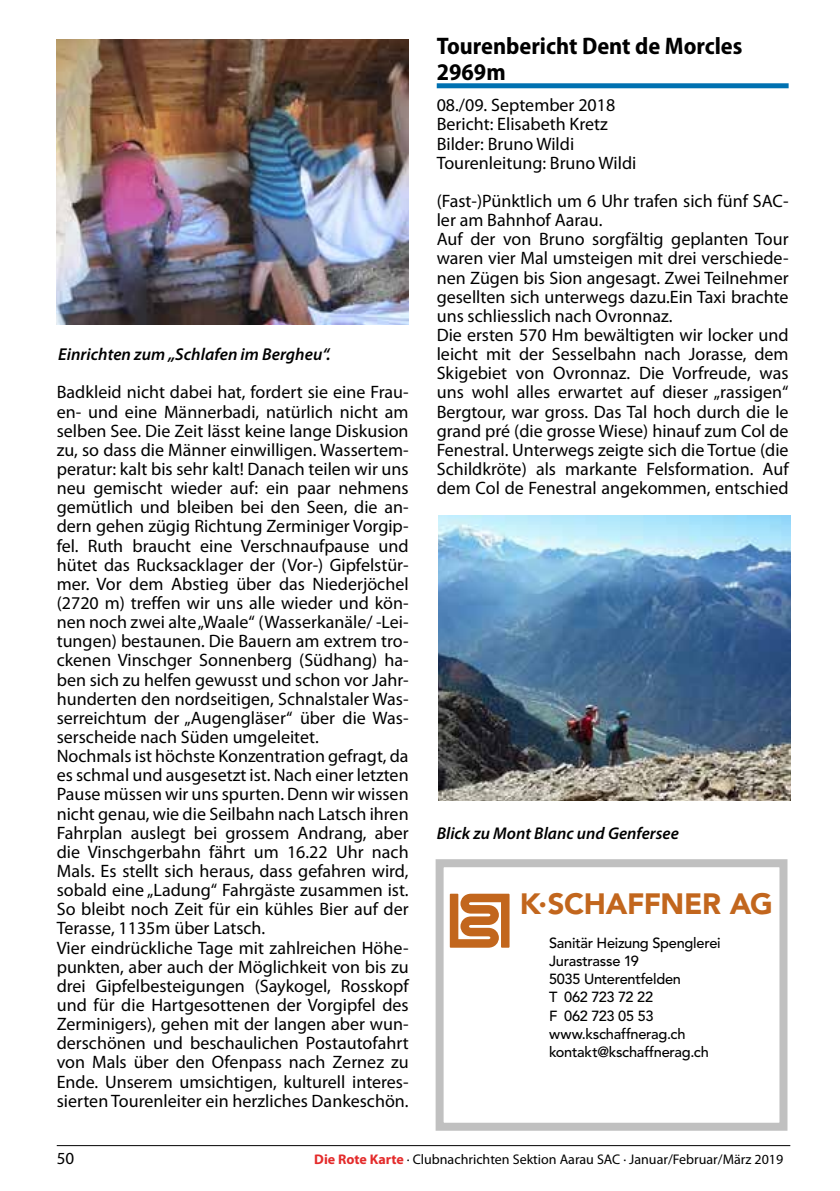
<style>
.page{position:relative;width:840px;height:1191px;background:#fff}
.page>*{position:absolute;margin:0;border:0;box-sizing:border-box;transform-origin:0 0}
.t1{font:900 29.2px "Avenir";letter-spacing:-.015em;color:#c2661d}
.t2{font:700 semi-condensed 24px/26px "Myriad Pro";color:#000}
.t3{font:18px/19.2px "Myriad Pro";color:#000}
.t4{font:italic 600 17.2px "Myriad Pro";color:#000}
.t5{font:italic 600 17px "Myriad Pro";color:#000}
.t6{font:17px "Myriad Pro";color:#000}
.t7{font:500 14.6px/18.2px "Avenir";letter-spacing:-.02em;color:#000}
.t8{font:14px "Myriad Pro";color:#000}
.s1{font-weight:700;color:#e42b2b}
</style>
<div class="page">
<hr style="left:57px;top:1145px;width:732px;height:1px;background:#000">
<div style="left:435px;top:859px;width:352px;height:271px;background:#fff;border:8px solid #c0c0c0"></div>
<svg style="left:442px;top:881px;width:68px;height:200px"></svg>
<svg style="left:449px;top:893px;width:60px;height:54px"></svg>
<div style="left:436px;top:83px;width:352px;height:5px;background:#0071b1"></div>
<img style="left:57px;top:40px;width:351px;height:284px">
<img style="left:438px;top:516px;width:351px;height:284px">
<p class="t4" style="left:58px;top:343px;width:274px">Einrichten zum „Schlafen im Bergheu“.</p>
<p class="t3" style="left:57px;top:382px;width:353px">Badkleid nicht dabei hat, fordert sie eine Frau&shy;en- und eine Männerbadi, natürlich nicht am selben See. Die Zeit lässt keine lange Diskusion zu, so dass die Männer einwilligen. Wassertem&shy;peratur: kalt bis sehr kalt! Danach teilen wir uns neu gemischt wieder auf: ein paar nehmens gemütlich und bleiben bei den Seen, die an&shy;dern gehen zügig Richtung Zerminiger Vorgip&shy;fel. Ruth braucht eine Verschnaufpause und hütet das Rucksacklager der (Vor-) Gipfelstür&shy;mer. Vor dem Abstieg über das Niederjöchel (2720 m) treffen wir uns alle wieder und kön&shy;nen noch zwei alte „Waale“ (Wasserkanäle/ -Lei&shy;tungen) bestaunen. Die Bauern am extrem tro&shy;ckenen Vinschger Sonnenberg (Südhang) ha&shy;ben sich zu helfen gewusst und schon vor Jahr&shy;hunderten den nordseitigen, Schnalstaler Was&shy;serreichtum der „Augengläser“ über die Was&shy;serscheide nach Süden umgeleitet.<br>Nochmals ist höchste Konzentration gefragt, da es schmal und ausgesetzt ist. Nach einer letzten Pause müssen wir uns spurten. Denn wir wissen nicht genau, wie die Seilbahn nach Latsch ihren Fahrplan auslegt bei grossem Andrang, aber die Vinschgerbahn fährt um 16.22 Uhr nach Mals. Es stellt sich heraus, dass gefahren wird, sobald eine „Ladung“ Fahrgäste zusammen ist.<br>So bleibt noch Zeit für ein kühles Bier auf der Terasse, 1135m über Latsch.<br>Vier eindrückliche Tage mit zahlreichen Höhe&shy;punkten, aber auch der Möglichkeit von bis zu drei Gipfelbesteigungen (Saykogel, Rosskopf und für die Hartgesottenen der Vorgipfel des Zerminigers), gehen mit der langen aber wun&shy;derschönen und beschaulichen Postautofahrt von Mals über den Ofenpass nach Zernez zu Ende. Unserem umsichtigen, kulturell interes&shy;sierten Tourenleiter ein herzliches Dankeschön.</p>
<h2 class="t2" style="left:436px;top:32px;width:307px">Tourenbericht Dent de Morcles<br>2969m</h2>
<p class="t3" style="left:436px;top:95px;width:201px">08./09. September 2018<br>Bericht: Elisabeth Kretz<br>Bilder: Bruno Wildi<br>Tourenleitung: Bruno Wildi</p>
<p class="t3" style="left:436px;top:191px;width:353px">(Fast-)Pünktlich um 6 Uhr trafen sich fünf SAC&shy;ler am Bahnhof Aarau.<br>Auf der von Bruno sorgfältig geplanten Tour waren vier Mal umsteigen mit drei verschiede&shy;nen Zügen bis Sion angesagt. Zwei Teilnehmer gesellten sich unterwegs dazu.Ein Taxi brachte uns schliesslich nach Ovronnaz.<br>Die ersten 570 Hm bewältigten wir locker und leicht mit der Sesselbahn nach Jorasse, dem Skigebiet von Ovronnaz. Die Vorfreude, was uns wohl alles erwartet auf dieser „rassigen“ Bergtour, war gross. Das Tal hoch durch die le grand pré (die grosse Wiese) hinauf zum Col de Fenestral. Unterwegs zeigte sich die Tortue (die Schildkröte) als markante Felsformation. Auf dem Col de Fenestral angekommen, entschied</p>
<p class="t5" style="left:436px;top:822px;width:243px">Blick zu Mont Blanc und Genfersee</p>
<h1 class="t1" style="left:519px;top:886px;width:254px">K·SCHAFFNER AG</h1>
<p class="t7" style="left:549px;top:934px;width:173px">Sanitär Heizung Spenglerei<br>Jurastrasse 19<br>5035 Unterentfelden<br>T 062 723 72 22<br>F 062 723 05 53 www.kschaffnerag.ch kontakt@kschaffnerag.ch</p>
<p class="t6" style="left:57px;top:1147px;width:19px">50</p>
<p class="t8" style="left:314px;top:1150px;width:470px"><span class="s1">Die Rote Karte</span> · Clubnachrichten Sektion Aarau SAC · Januar/Februar/März 2019</p>
</div>
